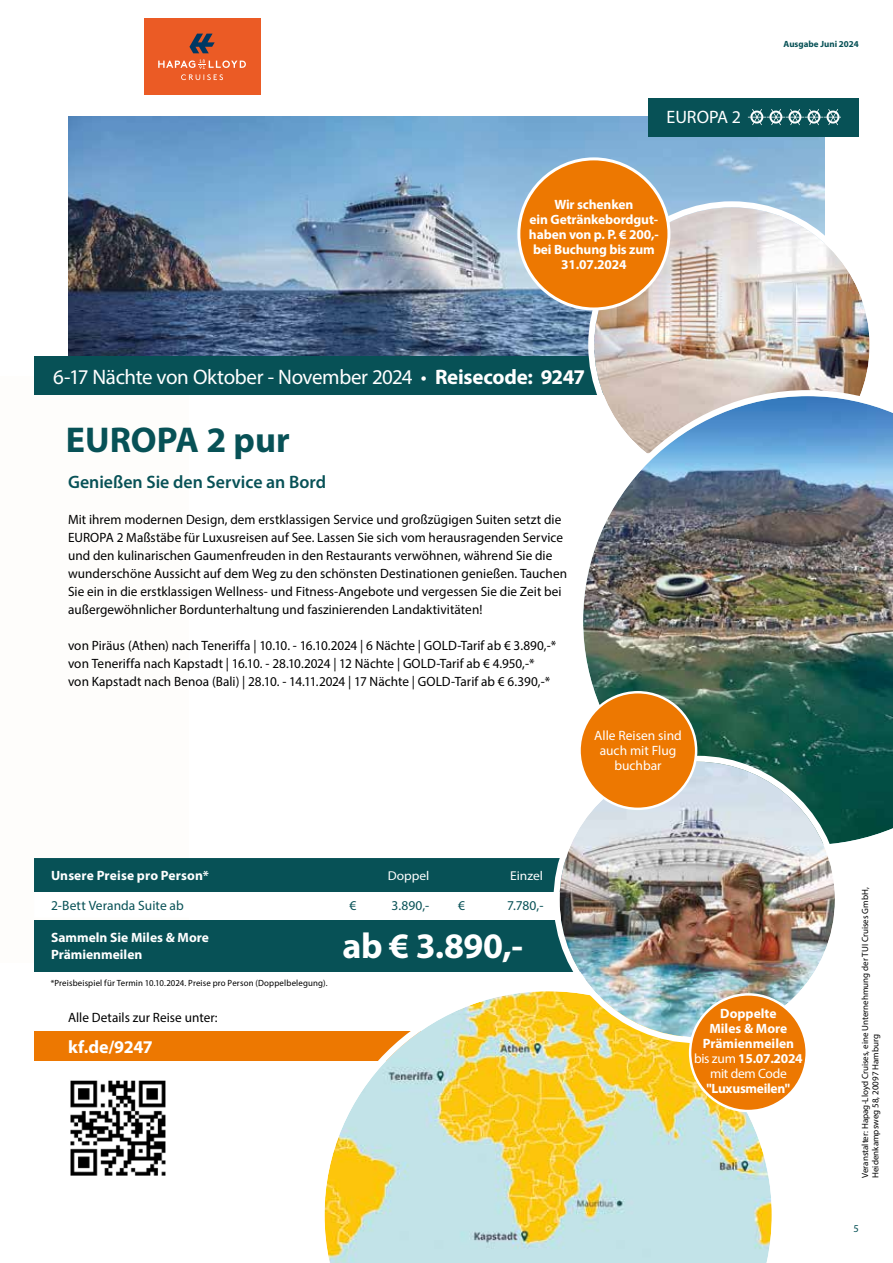
<style>
.page{position:relative;width:893px;height:1263px;background:#fff}
.page>*{position:absolute;margin:0;border:0;box-sizing:border-box;transform-origin:0 0}
.t1{font:700 36px "Myriad Pro";color:#075156}
.t2{font:700 36px "Myriad Pro";color:#fff}
.t3{font:21px "Myriad Pro";letter-spacing:-.02em;color:#fff}
.t4{font:600 18px "Myriad Pro";color:#075156}
.t5{font:700 18px "Myriad Pro";letter-spacing:-.015em;color:#fff}
.t6{font:18px "Myriad Pro";color:#fff}
.t7{font:13.5px/18px "Myriad Pro";letter-spacing:.005em;color:#000}
.t8{font:700 13.5px/15px "Myriad Pro";letter-spacing:-.005em;color:#fff;text-align:center}
.t9{font:13.5px "Myriad Pro";letter-spacing:.005em;color:#075156}
.t10{font:13.5px/15px "Myriad Pro";color:#fff;text-align:center}
.t11{font:12.9px "Myriad Pro";color:#fff;scale:1.05 1}
.t12{font:10.5px "Myriad Pro";color:#075156}
.t13{font:9px/10.5px "Myriad Pro";color:#000}
.t14{font:9px "Myriad Pro";letter-spacing:.02em;color:#000}
.t15{font:700 9px "Myriad Pro";color:#075156}
.s1{font-weight:700}
.s2{font-weight:400}
</style>
<div class="page">
<div style="left:0;top:376px;width:189px;height:586px;background:#fefdfb"></div>
<img style="left:68px;top:116px;width:757px;height:240px">
<div style="left:34px;top:1031px;width:451px;height:30px;background:#ed7801"></div>
<div style="left:34px;top:356px;width:597px;height:38px;background:#075156"></div>
<img style="left:595px;top:207px;width:274px;height:183px">
<svg style="left:324px;top:991px;width:448px;height:272px;background:#dbd99f"></svg>
<div style="left:144px;top:19px;width:116px;height:76px;background:#eb5b25"></div>
<svg style="left:189px;top:34px;width:26px;height:19px"></svg>
<svg style="left:158px;top:59px;width:88px;height:21px"></svg>
<img style="left:70px;top:1080px;width:96px;height:96px">
<img style="left:577px;top:390px;width:316px;height:454px">
<div style="left:34px;top:858px;width:525px;height:34px;background:#075156"></div>
<div style="left:34px;top:920px;width:662px;height:51px;background:#075156"></div>
<img style="left:559px;top:762px;width:276px;height:275px;border-radius:138px">
<div style="left:648px;top:98px;width:211px;height:38px;background:#075156"></div>
<svg style="left:748px;top:109px;width:93px;height:16px"></svg>
<div style="left:519px;top:159px;width:150px;height:150px;background:#ed7801;border-radius:50%"></div>
<div style="left:517px;top:157px;width:153px;height:153px;border:3px solid #fff;border-radius:50%"></div>
<div style="left:690px;top:994px;width:117px;height:117px;background:#ed7801;border-radius:50%"></div>
<div style="left:689px;top:993px;width:119px;height:119px;border:2px solid #fff;border-radius:50%"></div>
<div style="left:580px;top:692px;width:116px;height:117px;background:#ed7801;border-radius:50%"></div>
<div style="left:578px;top:691px;width:119px;height:119px;border:2px solid #fff;border-radius:50%"></div>
<h3 class="t6" style="left:666px;top:106px;width:76px">EUROPA 2</h3>
<p class="t8" style="left:529px;top:196px;width:131px">Wir schenken<br>ein Getränkebordgut&shy;haben von p. P. € 200,- bei Buchung bis zum<br>31.07.2024</p>
<h2 class="t3" style="left:53px;top:364px;width:533px">6-17 Nächte von Oktober - November 2024 • <span class="s1">Reisecode: 9247</span></h2>
<h1 class="t1" style="left:66px;top:416px;width:225px">EUROPA 2 pur</h1>
<h3 class="t4" style="left:68px;top:471px;width:260px">Genießen Sie den Service an Bord</h3>
<p class="t7" style="left:68px;top:510px;width:500px">Mit ihrem modernen Design, dem erstklassigen Service und großzügigen Suiten setzt die EUROPA 2 Maßstäbe für Luxusreisen auf See. Lassen Sie sich vom herausragenden Service und den kulinarischen Gaumenfreuden in den Restaurants verwöhnen, während Sie die wunderschöne Aussicht auf dem Weg zu den schönsten Destinationen genießen. Tauchen Sie ein in die erstklassigen Wellness- und Fitness-Angebote und vergessen Sie die Zeit bei außergewöhnlicher Bordunterhaltung und faszinierenden Landaktivitäten!</p>
<p class="t7" style="left:68px;top:636px;width:490px">von Piräus (Athen) nach Teneriffa | 10.10. - 16.10.2024 | 6 Nächte | GOLD-Tarif ab € 3.890,-* von Teneriffa nach Kapstadt | 16.10. - 28.10.2024 | 12 Nächte | GOLD-Tarif ab € 4.950,-* von Kapstadt nach Benoa (Bali) | 28.10. - 14.11.2024 | 17 Nächte | GOLD-Tarif ab € 6.390,-*</p>
<p class="t10" style="left:594px;top:728px;width:89px">Alle Reisen sind auch mit Flug buchbar</p>
<p class="t15" style="left:783px;top:38px;width:77px">Ausgabe Juni 2024</p>
<p class="t8" style="left:51px;top:868px;width:160px">Unsere Preise pro Person*</p>
<p class="t11" style="left:388px;top:868px;width:41px">Doppel</p>
<p class="t11" style="left:510px;top:868px;width:33px">Einzel</p>
<p class="t9" style="left:51px;top:897px;width:134px">2-Bett Veranda Suite ab</p>
<p class="t9" style="left:349px;top:897px;width:8px">€</p>
<p class="t9" style="left:391px;top:897px;width:39px">3.890,-</p>
<p class="t9" style="left:458px;top:897px;width:8px">€</p>
<p class="t9" style="left:507px;top:897px;width:38px">7.780,-</p>
<p class="t8" style="left:51px;top:929px;width:159px;line-height:16.5px;text-align:left">Sammeln Sie Miles &amp; More<br>Prämienmeilen</p>
<h1 class="t2" style="left:343px;top:922px;width:182px">ab € 3.890,-</h1>
<p class="t14" style="left:51px;top:977px;width:278px">*Preisbeispiel für Termin 10.10.2024. Preise pro Person (Doppelbelegung).</p>
<p class="t7" style="left:68px;top:1008px;width:151px">Alle Details zur Reise unter:</p>
<h3 class="t5" style="left:68px;top:1035px;width:86px">kf.de/9247</h3>
<p class="t8" style="left:694px;top:1005px;width:110px">Doppelte<br>Miles &amp; More<br>Prämienmeilen <span class="s2">bis zum</span> 15.07.2024 <span class="s2">mit dem Code</span></p>
<p class="t8" style="left:706px;top:1080px;width:85px">"Luxusmeilen"</p>
<p class="t13" style="left:860px;top:1178px;width:292px;rotate:-90deg">Veranstalter: Hapag-Lloyd Cruises, eine Unternehmung der TUI Cruises GmbH,<br>Heidenkampsweg 58, 20097 Hamburg</p>
<p class="t12" style="left:854px;top:1222px;width:7px">5</p>
</div>
